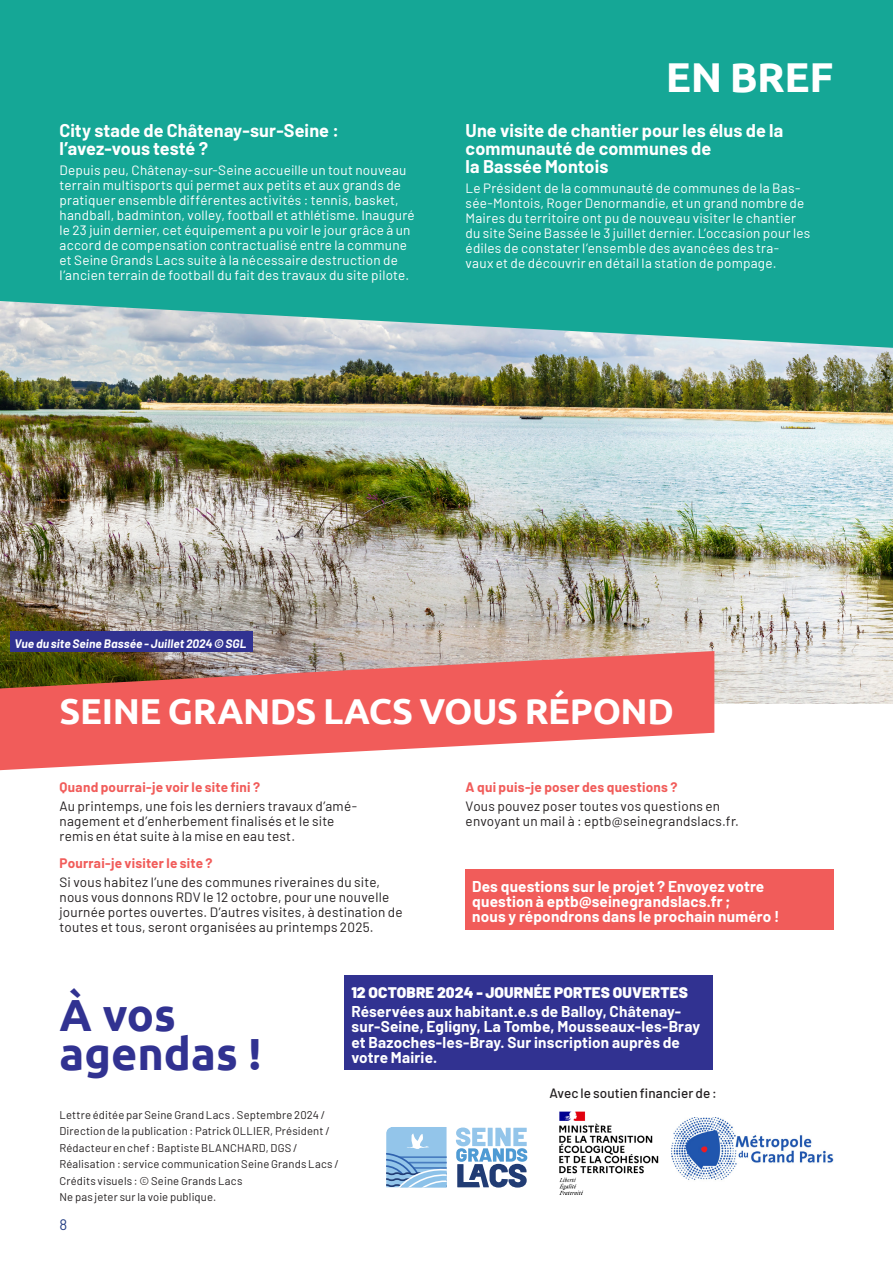
<style>
.page{position:relative;width:893px;height:1263px;background:#fff}
.page>*{position:absolute;margin:0;border:0;box-sizing:border-box;transform-origin:0 0}
.t1{font:700 45px/39.2px "Ubuntu";color:#313291}
.t2{font:700 41.7px "Ubuntu";letter-spacing:-.01em;color:#fff}
.t3{font:700 36px "Ubuntu";letter-spacing:-.01em;color:#fff}
.Questions{font:700 18px/18px "Barlow";letter-spacing:.005em;color:#fff}
.Questions-2{font:700 15.3px/15.3px "Barlow";letter-spacing:.01em;color:#fff}
.Questions-3{font:900 15.3px "Barlow";letter-spacing:.01em;color:#fff}
.Questions-4{font:15px "Barlow";color:#264085}
.TexteCourant{font:13.5px/15px "Barlow";letter-spacing:.015em;color:#fff}
.TexteCourant-2{font:13.5px/15px "Barlow";letter-spacing:.015em;color:#231f20}
.Questions-5{font:700 13.5px "Barlow";letter-spacing:.02em;color:#f15c5a}
.t4{font:500 13.5px "Barlow";letter-spacing:.005em;color:#231f20}
.t5{font:italic 700 12px "Barlow";letter-spacing:.01em;color:#fff}
.TexteCourant-3{font:11.25px/16.5px "Barlow";letter-spacing:.015em;color:#231f20}
</style>
<div class="page">
<img style="left:0;top:348px;width:893px;height:355px">
<div style="left:0;top:0;width:893px;height:348px;background:#15a796"></div>
<svg style="left:456px;top:1127px;width:71px;height:60px"></svg>
<svg style="left:386px;top:1127px;width:61px;height:60px;background:#90bde3"></svg>
<svg style="left:0;top:651px;width:714px;height:119px;fill:#f15c5a"></svg>
<div style="left:465px;top:869px;width:368px;height:60px;background:#f15c5a"></div>
<img style="left:671px;top:1117px;width:162px;height:63px">
<img style="left:559px;top:1111px;width:100px;height:84px">
<div style="left:344px;top:975px;width:369px;height:95px;background:#313291"></div>
<div style="left:10px;top:631px;width:242px;height:21px;background:#313291"></div>
<p class="Questions" style="left:60px;top:120px;width:281px">City stade de Châtenay-sur-Seine : l’avez-vous testé ?</p>
<p class="TexteCourant" style="left:60px;top:161px;width:357px">Depuis peu, Châtenay-sur-Seine accueille un tout nouveau terrain multisports qui permet aux petits et aux grands de pratiquer ensemble différentes activités : tennis, basket, handball, badminton, volley, football et athlétisme. Inauguré le 23 juin dernier, cet équipement a pu voir le jour grâce à un accord de compensation contractualisé entre la commune et Seine Grands Lacs suite à la nécessaire destruction de l’ancien terrain de football du fait des travaux du site pilote.</p>
<p class="t2" style="left:666px;top:52px;width:169px">EN BREF</p>
<p class="Questions" style="left:466px;top:120px;width:319px">Une visite de chantier pour les élus de la communauté de communes de<br>la Bassée Montois</p>
<p class="TexteCourant" style="left:466px;top:179px;width:346px">Le Président de la communauté de communes de la Bas&shy;sée-Montois, Roger Denormandie, et un grand nombre de Maires du territoire ont pu de nouveau visiter le chantier du site Seine Bassée le 3 juillet dernier. L’occasion pour les édiles de constater l’ensemble des avancées des tra&shy;vaux et de découvrir en détail la station de pompage.</p>
<p class="t5" style="left:14px;top:635px;width:233px">Vue du site Seine Bassée - Juillet 2024 © SGL</p>
<p class="t3" style="left:60px;top:689px;width:616px">SEINE GRANDS LACS VOUS RÉPOND</p>
<p class="Questions-5" style="left:60px;top:777px;width:202px">Quand pourrai-je voir le site fini ?</p>
<p class="TexteCourant-2" style="left:60px;top:798px;width:299px">Au printemps, une fois les derniers travaux d’amé&shy;nagement et d’enherbement finalisés et le site remis en état suite à la mise en eau test.</p>
<p class="Questions-5" style="left:60px;top:853px;width:154px">Pourrai-je visiter le site ?</p>
<p class="TexteCourant-2" style="left:60px;top:873px;width:345px">Si vous habitez l’une des communes riveraines du site, nous vous donnons RDV le 12 octobre, pour une nouvelle journée portes ouvertes. D’autres visites, à destination de toutes et tous, seront organisées au printemps 2025.</p>
<p class="Questions-5" style="left:466px;top:777px;width:213px">A qui puis-je poser des questions ?</p>
<p class="TexteCourant-2" style="left:466px;top:798px;width:275px">Vous pouvez poser toutes vos questions en envoyant un mail à : eptb@seinegrandslacs.fr.</p>
<p class="Questions-2" style="left:472px;top:877px;width:309px">Des questions sur le projet ? Envoyez votre question à eptb@seinegrandslacs.fr ;<br>nous y répondrons dans le prochain numéro !</p>
<p class="t1" style="left:60px;top:995px;width:203px">À vos agendas !</p>
<p class="TexteCourant-3" style="left:60px;top:1105px;width:281px">Lettre éditée par Seine Grand Lacs . Septembre 2024 / Direction de la publication : Patrick OLLIER, Président / Rédacteur en chef : Baptiste BLANCHARD, DGS / Réalisation : service communication Seine Grands Lacs / Crédits visuels : © Seine Grands Lacs<br>Ne pas jeter sur la voie publique.</p>
<p class="Questions-4" style="left:60px;top:1214px;width:9px">8</p>
<p class="Questions-3" style="left:351px;top:981px;width:338px">12 OCTOBRE 2024 - JOURNÉE PORTES OUVERTES</p>
<p class="Questions-2" style="left:351px;top:1003px;width:350px">Réservées aux habitant.e.s de Balloy, Châtenay&shy;sur-Seine, Egligny, La Tombe, Mousseaux-les-Bray et Bazoches-les-Bray. Sur inscription auprès de votre Mairie.</p>
<p class="t4" style="left:549px;top:1083px;width:169px">Avec le soutien financier de :</p>
</div>
